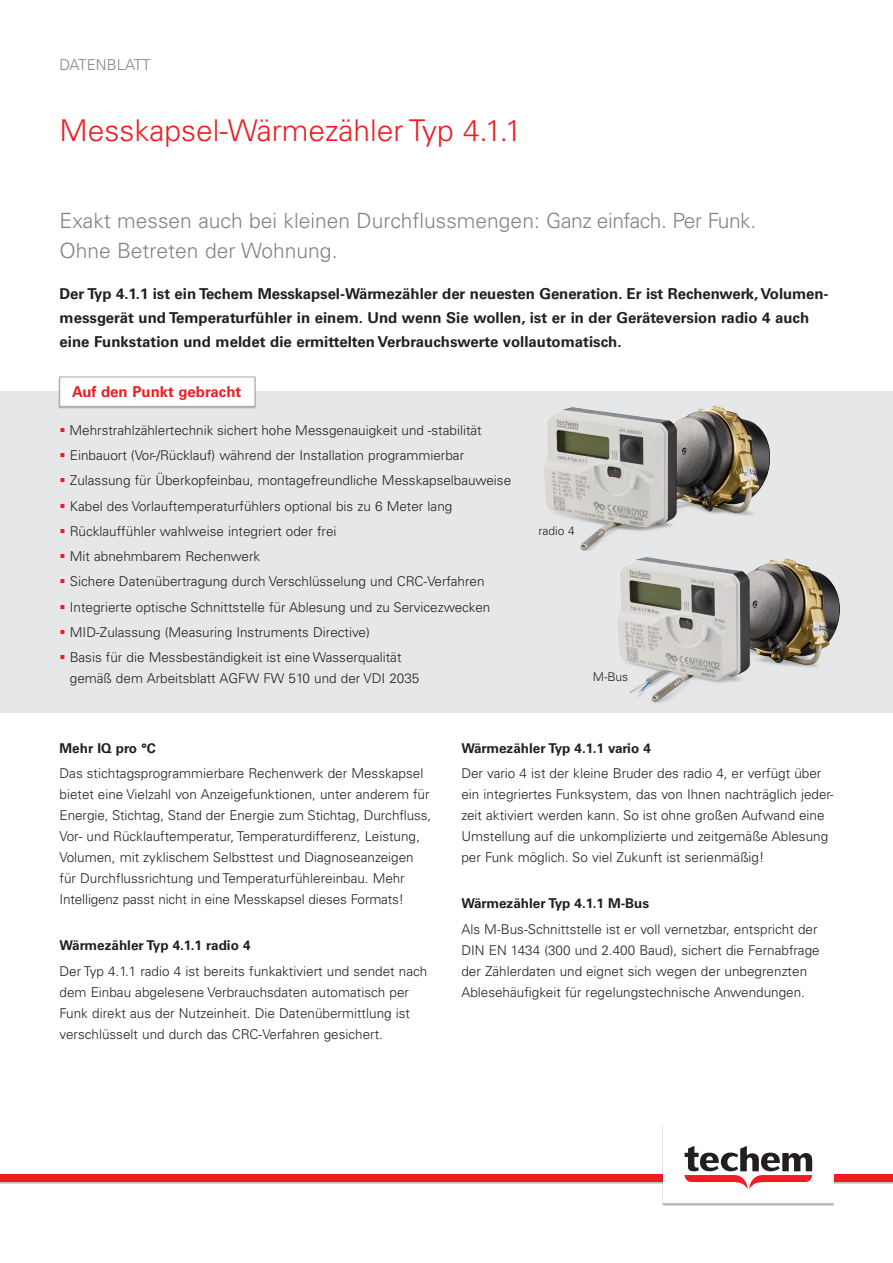
<style>
.page{position:relative;width:893px;height:1263px;background:#fff}
.page>*{position:absolute;margin:0;border:0;box-sizing:border-box;transform-origin:0 0}
.t1{font:300 30px "Univers LT Pro 45";color:#ee1d23}
.t2{font:300 21px/30px "Univers LT Pro 45";color:#808285}
.t3{font:700 15px/24px "Univers LT Pro 65";color:#231f20}
.t4{font:700 15px "Univers LT Pro 65";color:#ee1d23}
.t5{font:300 15px "Univers LT Pro 45";color:#808285}
.t6{font:300 13.5px/21px "Univers LT Pro 45";color:#231f20}
.t7{font:700 13.5px "Univers LT Pro 65";color:#231f20}
.t8{font:300 12px "Univers LT Pro 45";color:#231f20}
.s1{color:#ee1d23}
</style>
<div class="page">
<div style="left:0;top:1175px;width:893px;height:9px;background:#bfbdbe"></div>
<div style="left:0;top:1175px;width:893px;height:7px;background:#ee1d23"></div>
<div style="left:662px;top:1125px;width:172px;height:80px;background:#bdbcbc"></div>
<div style="left:663px;top:1124px;width:170px;height:79px;background:#fff"></div>
<svg style="left:685px;top:1146px;width:127px;height:43px"></svg>
<div style="left:0;top:392px;width:893px;height:321px;background:#e6e7e9"></div>
<div style="left:59px;top:377px;width:197px;height:31px;background:#acadb1"></div>
<div style="left:60px;top:377px;width:195px;height:29px;background:#fff;border:1px solid #a8a9ad"></div>
<img style="left:617px;top:557px;width:223px;height:146px">
<img style="left:544px;top:406px;width:226px;height:144px">
<p class="t5" style="left:60px;top:56px;width:93px">DATENBLATT</p>
<p class="t1" style="left:60px;top:112px;width:464px">Messkapsel-Wärmezähler Typ 4.1.1</p>
<p class="t2" style="left:60px;top:205px;width:698px">Exakt messen auch bei kleinen Durchflussmengen: Ganz einfach. Per Funk.<br>Ohne Betreten der Wohnung.</p>
<p class="t3" style="left:60px;top:282px;width:771px">Der Typ 4.1.1 ist ein Techem Messkapsel-Wärmezähler der neuesten Generation. Er ist Rechenwerk, Volumen&shy;messgerät und Temperaturfühler in einem. Und wenn Sie wollen, ist er in der Geräteversion radio 4 auch eine Funkstation und meldet die ermittelten Verbrauchswerte vollautomatisch.</p>
<p class="t4" style="left:72px;top:383px;width:171px">Auf den Punkt gebracht</p>
<p class="t6" style="left:60px;top:420px;width:424px"><span class="s1">▪</span> Mehrstrahlzählertechnik sichert hohe Messgenauigkeit und -stabilität</p>
<p class="t6" style="left:60px;top:445px;width:406px"><span class="s1">▪</span> Einbauort (Vor-/Rücklauf) während der Installation programmierbar</p>
<p class="t6" style="left:60px;top:470px;width:453px"><span class="s1">▪</span> Zulassung für Überkopfeinbau, montagefreundliche Messkapselbauweise</p>
<p class="t6" style="left:60px;top:495px;width:394px"><span class="s1">▪</span> Kabel des Vorlauftemperaturfühlers optional bis zu 6 Meter lang</p>
<p class="t6" style="left:60px;top:521px;width:279px"><span class="s1">▪</span> Rücklauffühler wahlweise integriert oder frei</p>
<p class="t6" style="left:60px;top:546px;width:202px"><span class="s1">▪</span> Mit abnehmbarem Rechenwerk</p>
<p class="t6" style="left:60px;top:571px;width:427px"><span class="s1">▪</span> Sichere Datenübertragung durch Verschlüsselung und CRC-Verfahren</p>
<p class="t6" style="left:60px;top:596px;width:432px"><span class="s1">▪</span> Integrierte optische Schnittstelle für Ablesung und zu Servicezwecken</p>
<p class="t6" style="left:60px;top:622px;width:312px"><span class="s1">▪</span> MID-Zulassung (Measuring Instruments Directive)</p>
<p class="t6" style="left:70px;top:647px;width:351px;text-indent:-10px"><span class="s1">▪</span> Basis für die Messbeständigkeit ist eine Wasserqualität gemäß dem Arbeitsblatt AGFW FW 510 und der VDI 2035</p>
<p class="t8" style="left:538px;top:523px;width:38px">radio 4</p>
<p class="t8" style="left:593px;top:669px;width:37px">M-Bus</p>
<p class="t7" style="left:60px;top:740px;width:98px">Mehr IQ pro °C</p>
<p class="t6" style="left:60px;top:762px;width:373px">Das stichtagsprogrammierbare Rechenwerk der Messkapsel bietet eine Vielzahl von Anzeigefunktionen, unter anderem für Energie, Stichtag, Stand der Energie zum Stichtag, Durchfluss, Vor- und Rücklauftemperatur, Temperaturdifferenz, Leistung, Volumen, mit zyklischem Selbsttest und Diagnoseanzeigen für Durchflussrichtung und Temperaturfühlereinbau. Mehr Intelligenz passt nicht in eine Messkapsel dieses Formats!</p>
<p class="t7" style="left:60px;top:937px;width:193px">Wärmezähler Typ 4.1.1 radio 4</p>
<p class="t6" style="left:60px;top:960px;width:369px">Der Typ 4.1.1 radio 4 ist bereits funkaktiviert und sendet nach dem Einbau abgelesene Verbrauchsdaten automatisch per Funk direkt aus der Nutzeinheit. Die Datenübermittlung ist verschlüsselt und durch das CRC-Verfahren gesichert.</p>
<p class="t7" style="left:461px;top:740px;width:191px">Wärmezähler Typ 4.1.1 vario 4</p>
<p class="t6" style="left:461px;top:762px;width:374px">Der vario 4 ist der kleine Bruder des radio 4, er verfügt über ein integriertes Funksystem, das von Ihnen nachträglich jeder&shy;zeit aktiviert werden kann. So ist ohne großen Aufwand eine Umstellung auf die unkomplizierte und zeitgemäße Ablesung per Funk möglich. So viel Zukunft ist serienmäßig!</p>
<p class="t7" style="left:461px;top:895px;width:189px">Wärmezähler Typ 4.1.1 M-Bus</p>
<p class="t6" style="left:461px;top:918px;width:360px">Als M-Bus-Schnittstelle ist er voll vernetzbar, entspricht der DIN EN 1434 (300 und 2.400 Baud), sichert die Fernabfrage der Zählerdaten und eignet sich wegen der unbegrenzten Ablesehäufigkeit für regelungstechnische Anwendungen.</p>
</div>
